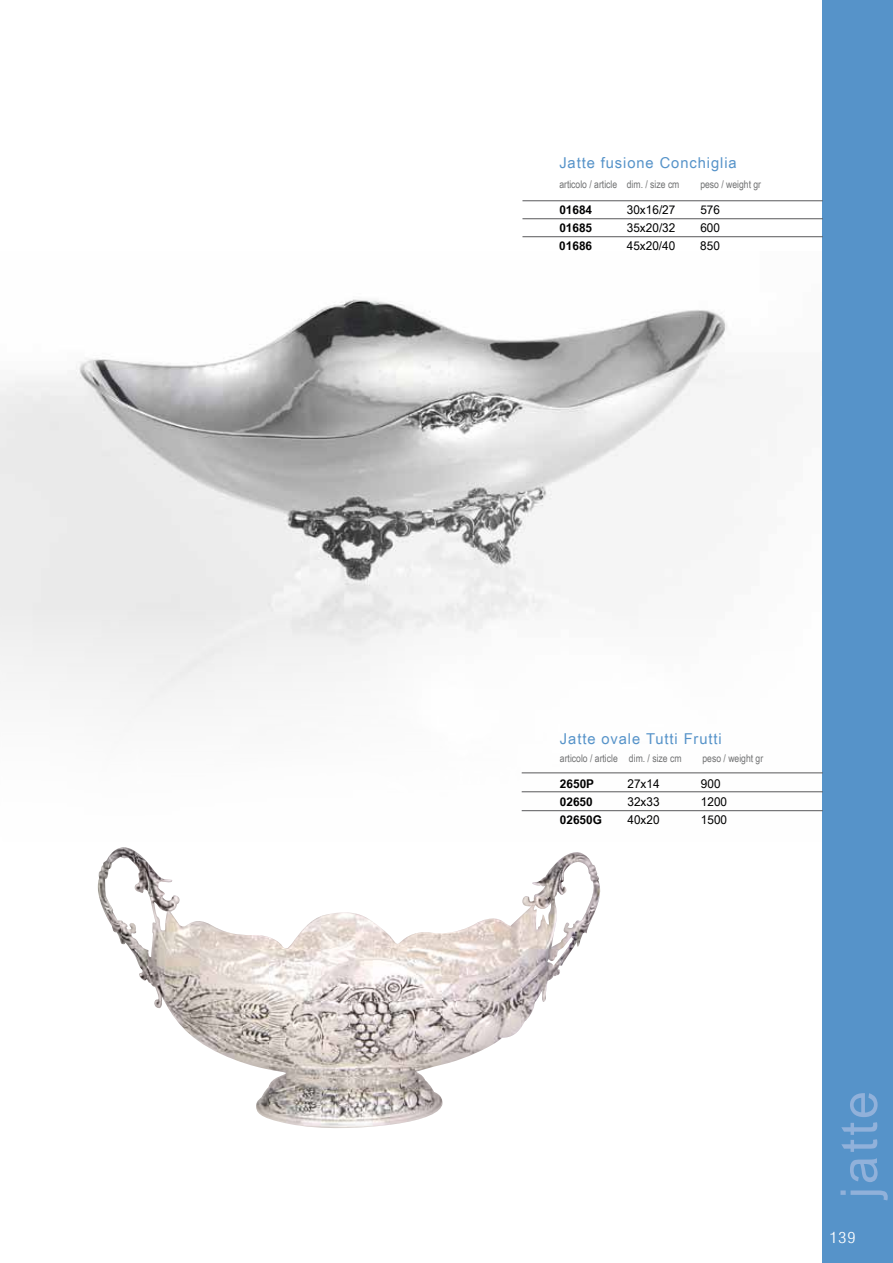
<style>
.page{position:relative;width:893px;height:1263px;background:#fff}
.page>*{position:absolute;margin:0;border:0;box-sizing:border-box;transform-origin:0 0}
.t1{font:51px "Arial Narrow";color:#91b1da;scale:1.2 1}
.t2{font:15px "Arial Narrow";letter-spacing:.05em;color:#5693c9;scale:1.2 1}
.t3{font:300 condensed 15px "Helvetica";color:#fff;scale:1.2 1}
.t4{font:12px "Arial Narrow";color:#000;scale:1.2 1}
.t5{font:700 12px "Arial Narrow";color:#000;scale:1.2 1}
.t6{font:10.5px "Arial Narrow";color:#707172}
</style>
<div class="page">
<img style="left:0;top:251px;width:823px;height:609px">
<img style="left:98px;top:847px;width:503px;height:281px">
<div style="left:823px;top:0;width:70px;height:1263px;background:#5693c9"></div>
<hr style="left:522px;top:773px;width:301px;height:1px;background:#58585a">
<hr style="left:522px;top:791px;width:301px;height:1px;background:#58585a">
<hr style="left:522px;top:810px;width:301px;height:1px;background:#58585a">
<hr style="left:522px;top:200px;width:301px;height:1px;background:#58585a">
<hr style="left:522px;top:218px;width:301px;height:1px;background:#58585a">
<hr style="left:522px;top:236px;width:301px;height:1px;background:#58585a">
<h2 class="t2" style="left:559px;top:152px;width:149px">Jatte fusione Conchiglia</h2>
<p class="t5" style="left:559px;top:200px;width:29px">01684</p>
<p class="t4" style="left:627px;top:201px;width:42px">30x16/27</p>
<p class="t4" style="left:700px;top:201px;width:18px">576</p>
<p class="t5" style="left:559px;top:218px;width:29px">01685</p>
<p class="t4" style="left:627px;top:219px;width:42px">35x20/32</p>
<p class="t4" style="left:700px;top:219px;width:18px">600</p>
<p class="t5" style="left:559px;top:236px;width:29px">01686</p>
<p class="t4" style="left:627px;top:237px;width:42px">45x20/40</p>
<p class="t4" style="left:700px;top:237px;width:18px">850</p>
<p class="t6" style="left:559px;top:177px;width:122px">articolo / article dim. / size cm</p>
<p class="t6" style="left:700px;top:177px;width:62px">peso / weight gr</p>
<h2 class="t2" style="left:560px;top:727px;width:136px">Jatte ovale Tutti Frutti</h2>
<p class="t6" style="left:560px;top:751px;width:123px">articolo / article dim. / size cm</p>
<p class="t6" style="left:702px;top:751px;width:62px">peso / weight gr</p>
<p class="t5" style="left:560px;top:774px;width:30px">2650P</p>
<p class="t4" style="left:627px;top:775px;width:28px">27x14</p>
<p class="t4" style="left:701px;top:775px;width:18px">900</p>
<p class="t5" style="left:560px;top:792px;width:29px">02650</p>
<p class="t4" style="left:627px;top:793px;width:28px">32x33</p>
<p class="t4" style="left:701px;top:793px;width:23px">1200</p>
<p class="t5" style="left:560px;top:810px;width:37px">02650G</p>
<p class="t4" style="left:627px;top:811px;width:28px">40x20</p>
<p class="t4" style="left:701px;top:811px;width:23px">1500</p>
<h1 class="t1" style="left:822px;top:1198px;width:91px;rotate:-90deg">jatte</h1>
<h2 class="t3" style="left:830px;top:1229px;width:23px">139</h2>
</div>
